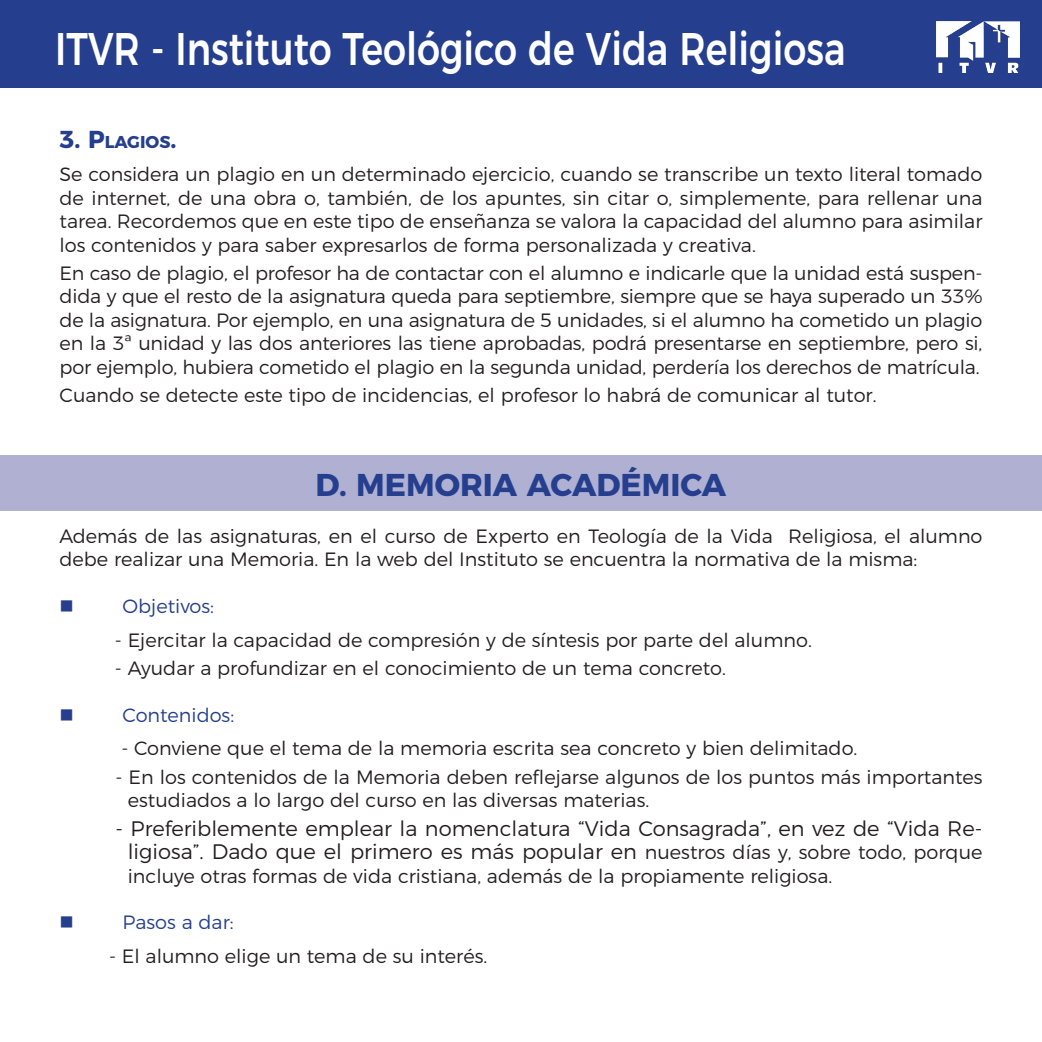
<style>
.page{position:relative;width:1042px;height:1042px;background:#fff}
.page>*{position:absolute;margin:0;border:0;box-sizing:border-box;transform-origin:0 0}
.t1{font:500 45.68px "Montserrat";color:#fff;scale:.8 1}
.t2{font:700 31.5px "Montserrat";color:#253f8e}
.t3{font:300 21px/23.4px "Montserrat";color:#231f20;text-align:center}
.t4{font:300 19.25px/23.4px "Montserrat";color:#231f20;text-align:justify}
.t5{font:300 19.25px "Montserrat";color:#253f8e}
.t6{font:700 17.15px "Montserrat";color:#253f8e}
.s1{font-size:24.5px}
.s2{font-size:19.25px}
</style>
<div class="page">
<div style="left:0;top:0;width:1042px;height:87px;background:#253f8e"></div>
<img style="left:937px;top:21px;width:82px;height:51px">
<div style="left:0;top:455px;width:1042px;height:56px;background:#afb0d2"></div>
<h1 class="t1" style="left:55px;top:12px;width:989px">ITVR - Instituto Teológico de Vida Religiosa</h1>
<p class="t6" style="left:60px;top:128px;width:118px"><span class="s1">3. P</span>LAGIOS<span class="s1">.</span></p>
<p class="t4" style="left:60px;top:161px;width:924px">Se considera un plagio en un determinado ejercicio, cuando se transcribe un texto literal tomado de internet, de una obra o, también, de los apuntes, sin citar o, simplemente, para rellenar una tarea. Recordemos que en este tipo de enseñanza se valora la capacidad del alumno para asimilar los contenidos y para saber expresarlos de forma personalizada y creativa.</p>
<p class="t4" style="left:60px;top:260px;width:924px">En caso de plagio, el profesor ha de contactar con el alumno e indicarle que la unidad está suspen&shy;dida y que el resto de la asignatura queda para septiembre, siempre que se haya superado un 33% de la asignatura. Por ejemplo, en una asignatura de 5 unidades, si el alumno ha cometido un plagio en la 3ª unidad y las dos anteriores las tiene aprobadas, podrá presentarse en septiembre, pero si, por ejemplo, hubiera cometido el plagio en la segunda unidad, perdería los derechos de matrícula.</p>
<p class="t4" style="left:60px;top:382px;width:818px">Cuando se detecte este tipo de incidencias, el profesor lo habrá de comunicar al tutor.</p>
<p class="t2" style="left:316px;top:459px;width:412px">D. MEMORIA ACADÉMICA</p>
<p class="t4" style="left:60px;top:523px;width:924px">Además de las asignaturas, en el curso de Experto en Teología de la Vida Religiosa, el alumno debe realizar una Memoria. En la web del Instituto se encuentra la normativa de la misma:</p>
<p class="t5" style="left:123px;top:591px;width:93px">Objetivos:</p>
<p class="t4" style="left:115px;top:626px;width:698px">- Ejercitar la capacidad de compresión y de síntesis por parte del alumno.</p>
<p class="t4" style="left:115px;top:655px;width:612px">- Ayudar a profundizar en el conocimiento de un tema concreto.</p>
<p class="t5" style="left:123px;top:700px;width:113px">Contenidos:</p>
<p class="t4" style="left:121px;top:735px;width:737px">- Conviene que el tema de la memoria escrita sea concreto y bien delimitado.</p>
<p class="t4" style="left:128px;top:763px;width:856px;text-indent:-12px">- En los contenidos de la Memoria deben reflejarse algunos de los puntos más importantes estudiados a lo largo del curso en las diversas materias.</p>
<p class="t3" style="left:116px;top:814px;width:868px">- Preferiblemente emplear la nomenclatura “Vida Consagrada”, en vez de “Vida Re&shy;ligiosa”. Dado que el primero es más popular en <span class="s2">nuestros días y, sobre todo, porque</span></p>
<p class="t4" style="left:128px;top:862px;width:706px">incluye otras formas de vida cristiana, además de la propiamente religiosa.</p>
<p class="t5" style="left:123px;top:907px;width:113px">Pasos a dar:</p>
<p class="t4" style="left:109px;top:942px;width:379px">- El alumno elige un tema de su interés.</p>
</div>
